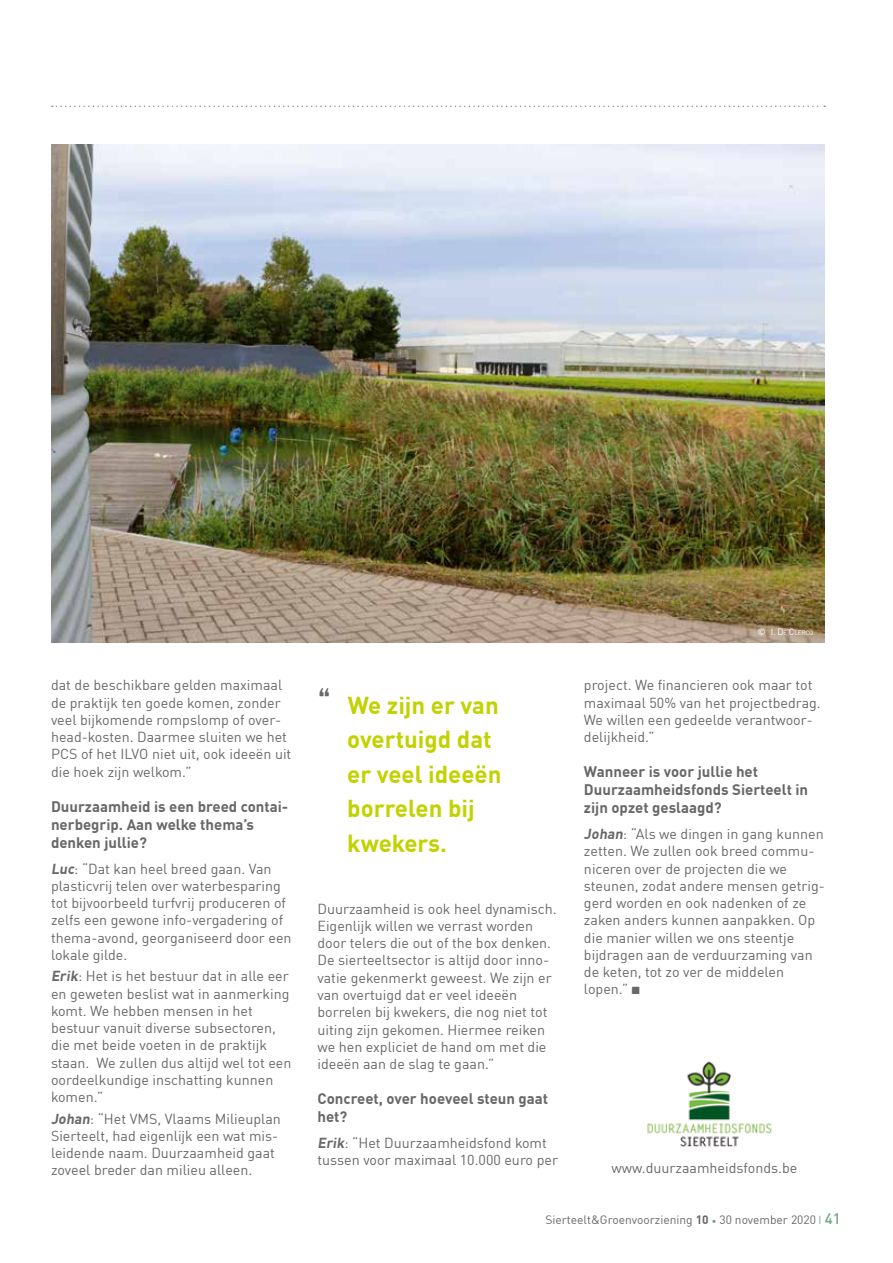
<style>
.page{position:relative;width:893px;height:1263px;background:#fff}
.page>*{position:absolute;margin:0;border:0;box-sizing:border-box;transform-origin:0 0}
.t1{font:700 24px/34.5px "DIN Offc Pro";color:#c2d200}
.t2{font:700 15px/18px "DIN Offc Pro";color:#676968}
.t3{font:14.25px/17.2px "DIN Offc Pro";color:#676968}
.t4{font:12px "DIN Offc Pro";color:#676968}
.t5{font:6.3px "DIN Offc Pro";color:#fff}
.s1{font-weight:700}
.s2{font-family:"Kon Tiki JF Aloha";font-weight:400;font-size:33px;color:#676968}
.s3{font-size:9px}
.s4{font-family:"Minion Pro";color:#6ca880}
.s5{font-weight:500;font-size:15px;color:#6ca880}
</style>
<div class="page">
<svg style="left:52px;top:106px;width:773px;height:1px"></svg>
<img style="left:647px;top:1061px;width:125px;height:86px">
<img style="left:51px;top:145px;width:774px;height:497px">
<p class="t3" style="left:51px;top:675px;width:242px">dat de beschikbare gelden maximaal de praktijk ten goede komen, zonder veel bijkomende rompslomp of over&shy;head-kosten. Daarmee sluiten we het PCS of het ILVO niet uit, ook ideeën uit die hoek zijn welkom.”</p>
<p class="t2" style="left:51px;top:795px;width:239px">Duurzaamheid is een breed contai&shy;nerbegrip. Aan welke thema’s denken jullie?</p>
<p class="t3" style="left:51px;top:858px;width:242px"><span class="s1">Luc</span>: “Dat kan heel breed gaan. Van plasticvrij telen over waterbesparing tot bijvoorbeeld turfvrij produceren of zelfs een gewone info-vergadering of thema-avond, georganiseerd door een lokale gilde.</p>
<p class="t3" style="left:51px;top:966px;width:242px"><span class="s1">Erik</span>: Het is het bestuur dat in alle eer en geweten beslist wat in aanmerking komt. We hebben mensen in het bestuur vanuit diverse subsectoren, die met beide voeten in de praktijk staan. We zullen dus altijd wel tot een oordeelkundige inschatting kunnen komen.”</p>
<p class="t3" style="left:51px;top:1108px;width:231px"><span class="s1">Johan</span>: “Het VMS, Vlaams Milieuplan Sierteelt, had eigenlijk een wat mis&shy;leidende naam. Duurzaamheid gaat zoveel breder dan milieu alleen.</p>
<h1 class="t1" style="left:347px;top:685px;width:156px;text-indent:-30px"><span class="s2">“</span> We zijn er van overtuigd dat er veel ideeën borrelen bij kwekers.</h1>
<p class="t3" style="left:317px;top:898px;width:241px">Duurzaamheid is ook heel dynamisch.<br>Eigenlijk willen we verrast worden door telers die out of the box denken.<br>De sierteeltsector is altijd door inno&shy;vatie gekenmerkt geweest. We zijn er van overtuigd dat er veel ideeën borrelen bij kwekers, die nog niet tot uiting zijn gekomen. Hiermee reiken we hen expliciet de hand om met die ideeën aan de slag te gaan.”</p>
<p class="t2" style="left:317px;top:1088px;width:232px">Concreet, over hoeveel steun gaat het?</p>
<p class="t3" style="left:317px;top:1133px;width:242px"><span class="s1">Erik</span>: “Het Duurzaamheidsfond komt tussen voor maximaal 10.000 euro per</p>
<p class="t5" style="left:758px;top:627px;width:57px"><span class="s3">© I. D</span>E <span class="s3">C</span>LERCQ</p>
<p class="t3" style="left:584px;top:675px;width:238px">project. We financieren ook maar tot maximaal 50% van het projectbedrag.<br>We willen een gedeelde verantwoor&shy;delijkheid.”</p>
<p class="t2" style="left:584px;top:761px;width:226px">Wanneer is voor jullie het<br>Duurzaamheidsfonds Sierteelt in zijn opzet geslaagd?</p>
<p class="t3" style="left:584px;top:824px;width:242px"><span class="s1">Johan</span>: “Als we dingen in gang kunnen zetten. We zullen ook breed commu&shy;niceren over de projecten die we steunen, zodat andere mensen getrig&shy;gerd worden en ook nadenken of ze zaken anders kunnen aanpakken. Op die manier willen we ons steentje bijdragen aan de verduurzaming van de keten, tot zo ver de middelen lopen.” ■</p>
<p class="t3" style="left:611px;top:1158px;width:187px">www.duurzaamheidsfonds.be</p>
<p class="t4" style="left:545px;top:1210px;width:297px">Sierteelt&amp;Groenvoorziening <span class="s1">10</span> <span class="s4">•</span> 30 november 2020 <span class="s5">41</span></p>
</div>
